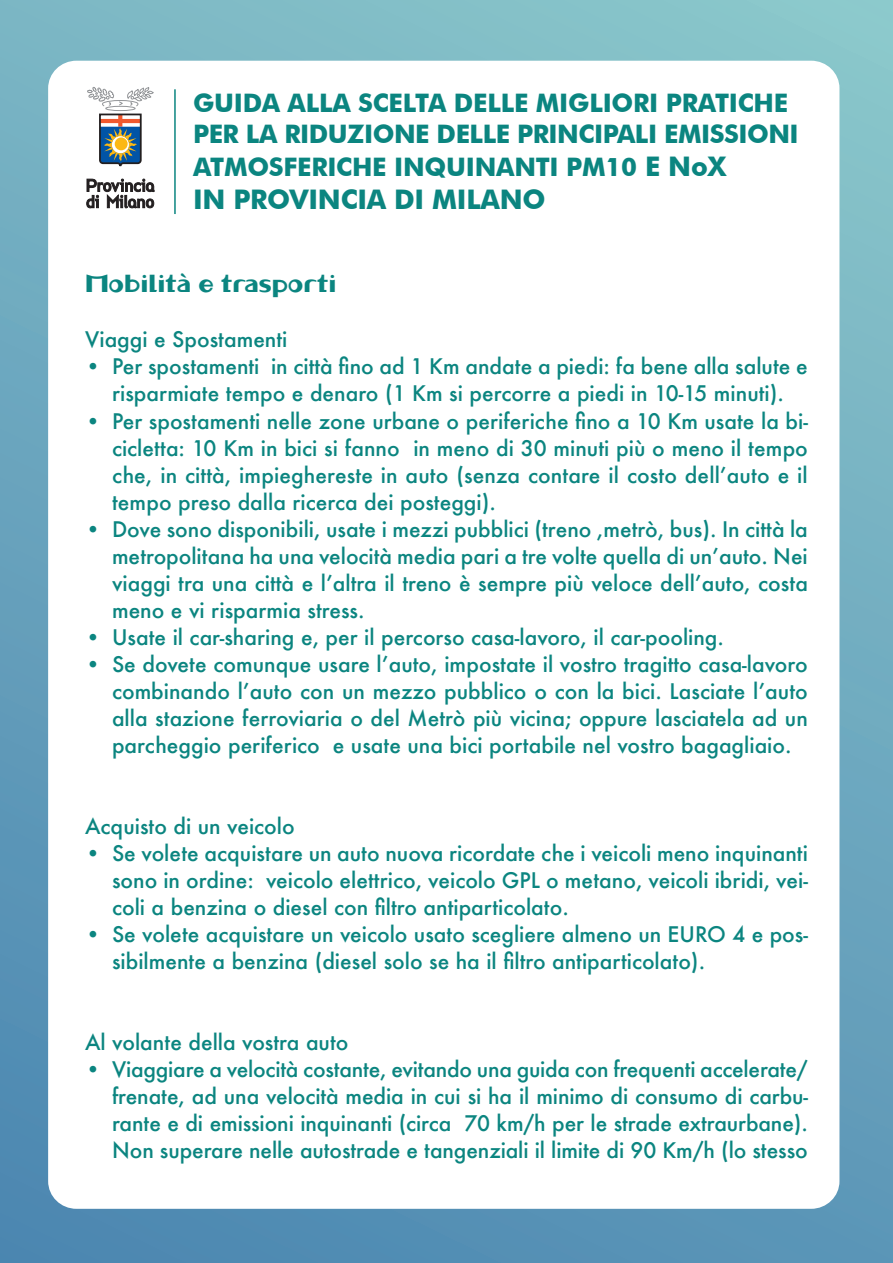
<style>
.page{position:relative;width:893px;height:1263px;background:#fff}
.page>*{position:absolute;margin:0;border:0;box-sizing:border-box;transform-origin:0 0}
.t1{font:700 27px "Futura BT";letter-spacing:-.01em;color:#0b8580}
.t2{font:700 25.5px/32.2px "Futura BT";letter-spacing:-.01em;color:#0b8580}
.t3{font:24px "Linotype Marcu San";color:#0b8580}
.t4{font:500 21px/27px "Futura";color:#0b8580;text-align:justify}
.s1{font-size:27px}
</style>
<div class="page">
<div style="left:0;top:0;width:893px;height:1263px;background:linear-gradient(to bottom,#84c0c8,#538eb4)"></div>
<div style="left:48px;top:61px;width:791px;height:1148px;background:#fff;border-radius:28px"></div>
<svg style="left:87px;top:179px;width:67px;height:29px"></svg>
<svg style="left:87px;top:87px;width:67px;height:80px"></svg>
<hr style="left:174px;top:89px;width:2px;height:125px;background:#0b8580">
<p class="t2" style="left:193px;top:87px;width:607px">GUIDA ALLA SCELTA DELLE MIGLIORI PRATICHE<br>PER LA RIDUZIONE DELLE PRINCIPALI EMISSIONI<br>ATMOSFERICHE INQUINANTI PM10 <span class="s1">E NoX</span></p>
<p class="t1" style="left:193px;top:183px;width:354px">IN PROVINCIA DI MILANO</p>
<p class="t3" style="left:85px;top:268px;width:253px">Mobilità e trasporti</p>
<p class="t4" style="left:85px;top:326px;width:204px">Viaggi e Spostamenti</p>
<p class="t4" style="left:85px;top:353px;width:724px;text-align:center">• Per spostamenti in città fino ad 1 Km andate a piedi: fa bene alla salute e risparmiate tempo e denaro (1 Km si percorre a piedi in 10-15 minuti).</p>
<p class="t4" style="left:112px;top:407px;width:697px;text-indent:-27px">• Per spostamenti nelle zone urbane o periferiche fino a 10 Km usate la bi&shy;cicletta: 10 Km in bici si fanno in meno di 30 minuti più o meno il tempo che, in città, impieghereste in auto (senza contare il costo dell’auto e il tempo preso dalla ricerca dei posteggi).</p>
<p class="t4" style="left:112px;top:515px;width:697px;text-indent:-27px">• Dove sono disponibili, usate i mezzi pubblici (treno ,metrò, bus). In città la metropolitana ha una velocità media pari a tre volte quella di un’auto. Nei viaggi tra una città e l’altra il treno è sempre più veloce dell’auto, costa meno e vi risparmia stress.</p>
<p class="t4" style="left:85px;top:623px;width:640px">• Usate il car-sharing e, per il percorso casa-lavoro, il car-pooling.</p>
<p class="t4" style="left:112px;top:650px;width:697px;text-indent:-27px">• Se dovete comunque usare l’auto, impostate il vostro tragitto casa-lavoro combinando l’auto con un mezzo pubblico o con la bici. Lasciate l’auto alla stazione ferroviaria o del Metrò più vicina; oppure lasciatela ad un parcheggio periferico e usate una bici portabile nel vostro bagagliaio.</p>
<p class="t4" style="left:85px;top:812px;width:211px">Acquisto di un veicolo</p>
<p class="t4" style="left:112px;top:839px;width:697px;text-indent:-27px">• Se volete acquistare un auto nuova ricordate che i veicoli meno inquinanti sono in ordine: veicolo elettrico, veicolo GPL o metano, veicoli ibridi, vei&shy;coli a benzina o diesel con filtro antiparticolato.</p>
<p class="t4" style="left:112px;top:920px;width:697px;text-indent:-27px">• Se volete acquistare un veicolo usato scegliere almeno un EURO 4 e pos&shy;sibilmente a benzina (diesel solo se ha il filtro antiparticolato).</p>
<p class="t4" style="left:85px;top:1028px;width:265px">Al volante della vostra auto</p>
<p class="t4" style="left:112px;top:1055px;width:697px;text-indent:-27px">• Viaggiare a velocità costante, evitando una guida con frequenti accelerate/ frenate, ad una velocità media in cui si ha il minimo di consumo di carbu&shy;rante e di emissioni inquinanti (circa 70 km/h per le strade extraurbane).<br>Non superare nelle autostrade e tangenziali il limite di 90 Km/h (lo stesso</p>
</div>
